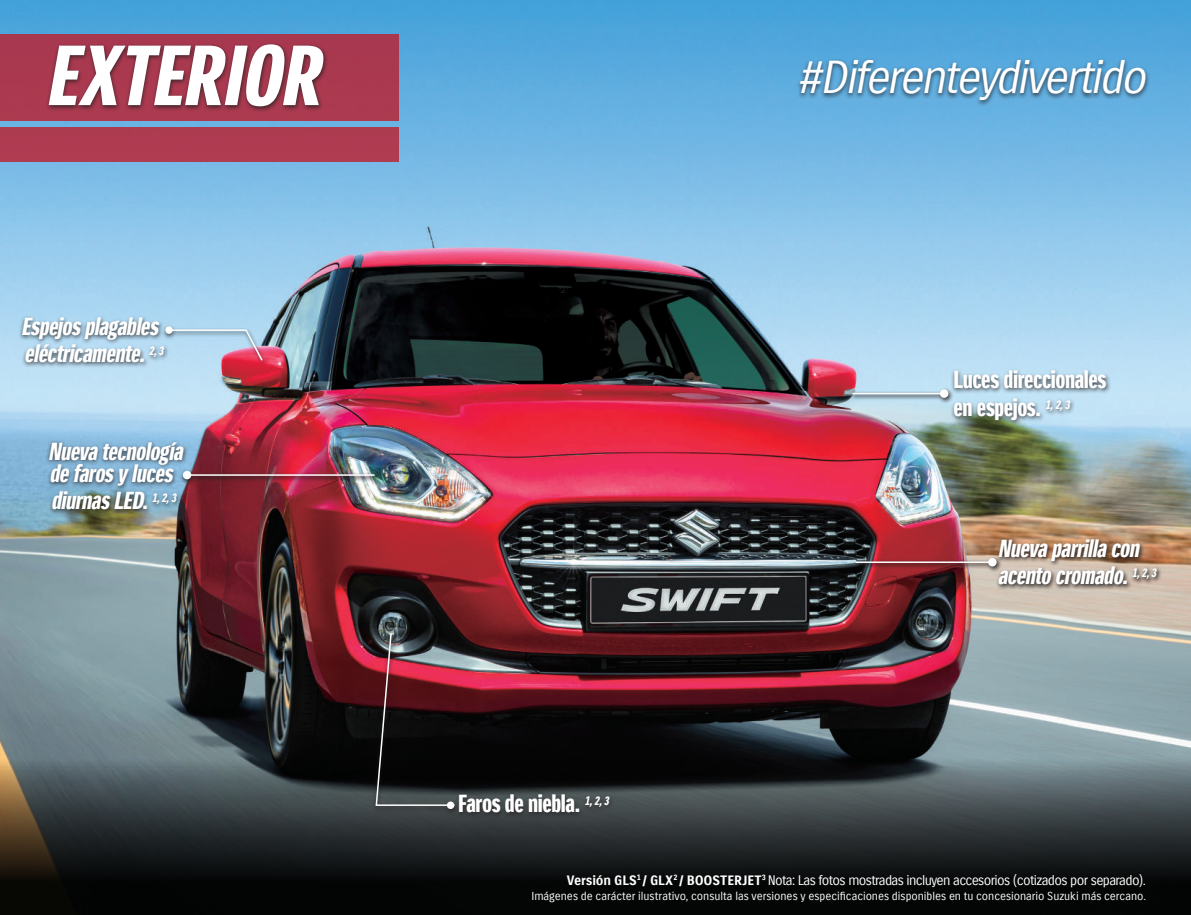
<style>
.page{position:relative;width:1191px;height:915px;background:#fff}
.page>*{position:absolute;margin:0;border:0;box-sizing:border-box;transform-origin:0 0}
.t1{font:italic 82.5px "Suzuki PRO Headline";color:#fff}
.t2{font:italic 45px "Suzuki PRO Regular";color:#fff}
.t3{font:italic 24px/27px "Suzuki PRO Headline";color:#fff}
.t4{font:24px/27.2px "Suzuki PRO Headline";letter-spacing:-.02em;color:#fff}
.t5{font:13.5px "Suzuki PRO Regular";letter-spacing:-.05em;color:#fff}
.t6{font:11.25px "Suzuki PRO Regular";letter-spacing:-.005em;color:#fff}
.s1{font-style:normal}
.s2{font-family:"Suzuki PRO Bold";font-size:13.2px}
</style>
<div class="page">
<img style="left:0;top:0;width:1191px;height:759px">
<svg style="left:0;top:759px;width:1191px;height:155px;background:#24292a"></svg>
<div style="left:18px;top:315px;width:151px;height:53px;background:#231f20;opacity:.8"></div>
<div style="left:162px;top:324px;width:105px;height:43px;background:#231f20;opacity:.8"></div>
<svg style="left:167px;top:328px;width:97px;height:34px;background:#bcc0d8"></svg>
<div style="left:165px;top:326px;width:8px;height:8px;background:#fff;border-radius:50%"></div>
<div style="left:995px;top:537px;width:167px;height:53px;background:#231f20;opacity:.8"></div>
<div style="left:0;top:34px;width:399px;height:87px;background:#aa394f"></div>
<div style="left:0;top:127px;width:399px;height:34px;background:#ae3b51"></div>
<div style="left:45px;top:42px;width:283px;height:71px;background:#231f20;opacity:.8"></div>
<div style="left:796px;top:58px;width:354px;height:48px;background:#231f20;opacity:.8"></div>
<div style="left:179px;top:468px;width:201px;height:18px;background:#231f20;opacity:.8"></div>
<hr style="left:187px;top:474px;width:187px;height:1px;background:#fff">
<div style="left:183px;top:470px;width:8px;height:9px;background:#fff;border-radius:50%"></div>
<div style="left:950px;top:368px;width:161px;height:57px;background:#231f20;opacity:.8"></div>
<div style="left:848px;top:386px;width:105px;height:18px;background:#231f20;opacity:.8"></div>
<hr style="left:852px;top:393px;width:92px;height:1px;background:#fff">
<div style="left:940px;top:389px;width:8px;height:8px;background:#fff;border-radius:50%"></div>
<div style="left:851px;top:555px;width:150px;height:18px;background:#231f20;opacity:.8"></div>
<hr style="left:855px;top:561px;width:137px;height:1px;background:#fff">
<div style="left:988px;top:557px;width:8px;height:9px;background:#fff;border-radius:50%"></div>
<div style="left:45px;top:440px;width:143px;height:75px;background:#231f20;opacity:.8"></div>
<div style="left:372px;top:630px;width:87px;height:185px;background:#231f20;opacity:.8"></div>
<svg style="left:375px;top:631px;width:81px;height:175px;background:#40272b"></svg>
<div style="left:447px;top:801px;width:7px;height:7px;background:#fff;border-radius:50%"></div>
<div style="left:455px;top:792px;width:159px;height:26px;background:#231f20;opacity:.8"></div>
<h1 class="t1" style="left:45px;top:26px;width:294px">EXTERIOR</h1>
<p class="t3" style="left:21px;top:313px;width:147px">Espejosplagables eléctricamente.<sup>2,3</sup></p>
<p class="t3" style="left:48px;top:440px;width:141px;line-height:22.5px">Nuevatecnología defarosyluces</p>
<p class="t3" style="left:51px;top:487px;width:129px">diurnasLED<span class="s1">.</span> <sup>1,2,3</sup></p>
<h2 class="t2" style="left:796px;top:50px;width:361px">#Diferenteydivertido</h2>
<p class="t4" style="left:953px;top:366px;width:154px">Luces direccionales en espejos. <sup>1,2,3</sup></p>
<p class="t4" style="left:458px;top:790px;width:155px">Faros de niebla. <sup>1,2,3</sup></p>
<p class="t3" style="left:997px;top:535px;width:163px">Nuevaparrillacon acentocromado.<sup>1,2,3</sup></p>
<p class="t5" style="left:567px;top:871px;width:580px"><span class="s2">Versión GLS</span><sup>1</sup> <span class="s2">/ GLX</span><sup>2</sup> <span class="s2">/ BOOSTERJET</span><sup>3</sup> Nota: Las fotos mostradas incluyen accesorios (cotizados por separado).</p>
<p class="t6" style="left:531px;top:888px;width:616px">Imágenes de carácter ilustrativo, consulta las versiones y especificaciones disponibles en tu concesionario Suzuki más cercano.</p>
</div>
